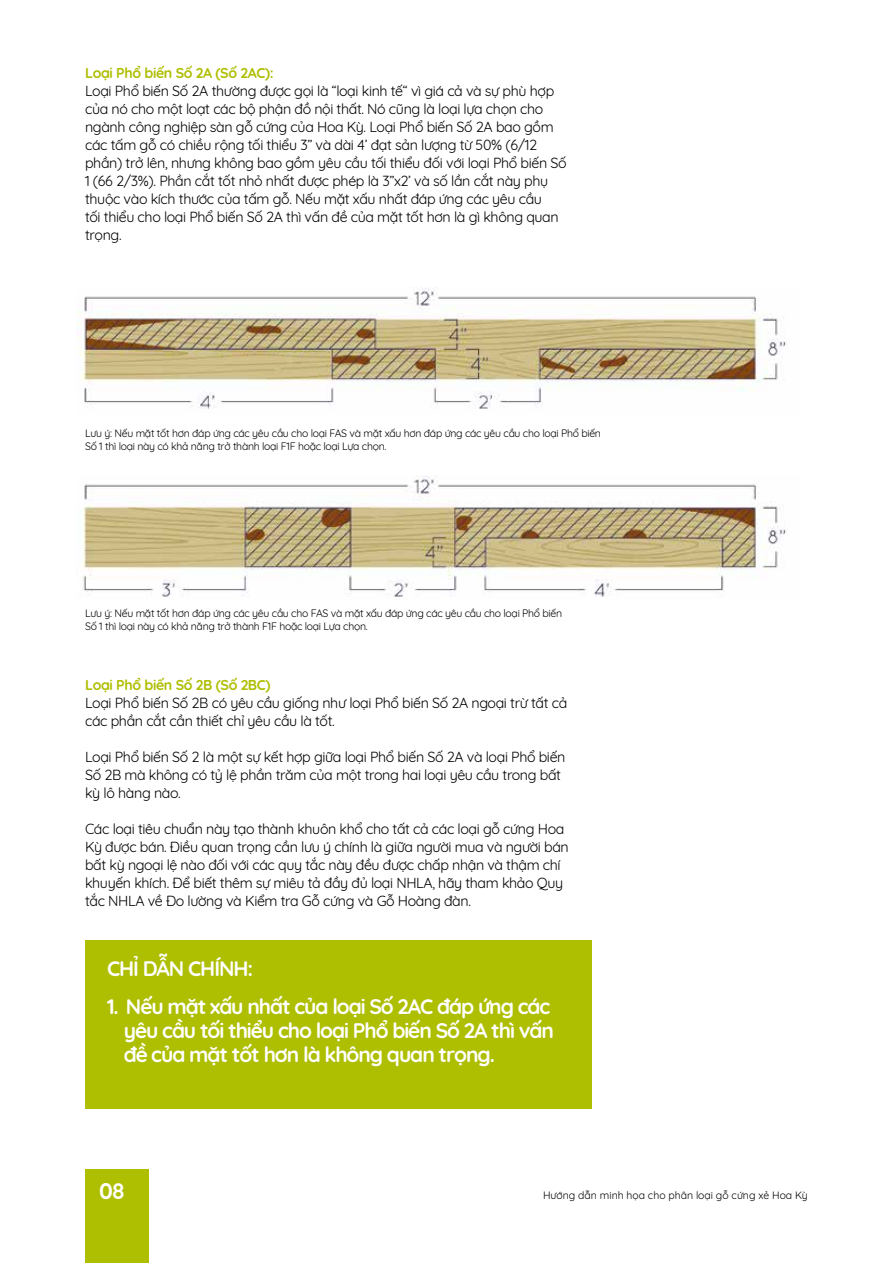
<style>
.page{position:relative;width:893px;height:1263px;background:#fff}
.page>*{position:absolute;margin:0;border:0;box-sizing:border-box;transform-origin:0 0}
.t1{font:700 22.5px "Quicksand";color:#fff}
.t2{font:700 21px/24px "Quicksand";letter-spacing:-.05em;color:#fff}
.t3{font:14.25px/18px "Quicksand";letter-spacing:-.025em;color:#000}
.t4{font:700 14.25px "Quicksand";letter-spacing:-.025em;color:#aebe00}
.t5{font:10.5px/12.6px "Quicksand";letter-spacing:-.025em;color:#000}
.t6{font:10.5px "Quicksand";color:#000}
</style>
<div class="page">
<img style="left:77px;top:287px;width:709px;height:122px">
<img style="left:82px;top:476px;width:704px;height:121px">
<div style="left:86px;top:1169px;width:63px;height:94px;background:#aebe00"></div>
<div style="left:85px;top:940px;width:507px;height:168px;background:#aebe00"></div>
<p class="t4" style="left:85px;top:61px;width:190px">Loại Phổ biến Số 2A (Số 2AC):</p>
<p class="t3" style="left:85px;top:80px;width:483px">Loại Phổ biến Số 2A thường được gọi là “loại kinh tế“ vì giá cả và sự phù hợp của nó cho một loạt các bộ phận đồ nội thất. Nó cũng là loại lựa chọn cho ngành công nghiệp sàn gỗ cứng của Hoa Kỳ. Loại Phổ biến Số 2A bao gồm các tấm gỗ có chiều rộng tối thiểu 3” và dài 4’ đạt sản lượng từ 50% (6/12 phần) trở lên, nhưng không bao gồm yêu cầu tối thiểu đối với loại Phổ biến Số 1 (66 2/3%). Phần cắt tốt nhỏ nhất được phép là 3”x2’ và số lần cắt này phụ thuộc vào kích thước của tấm gỗ. Nếu mặt xấu nhất đáp ứng các yêu cầu<br>tối thiểu cho loại Phổ biến Số 2A thì vấn đề của mặt tốt hơn là gì không quan trọng.</p>
<p class="t5" style="left:85px;top:426px;width:517px">Lưu ý: Nếu mặt tốt hơn đáp ứng các yêu cầu cho loại FAS và mặt xấu hơn đáp ứng các yêu cầu cho loại Phổ biến<br>Số 1 thì loại này có khả năng trở thành loại F1F hoặc loại Lựa chọn.</p>
<p class="t5" style="left:85px;top:606px;width:479px">Lưu ý: Nếu mặt tốt hơn đáp ứng các yêu cầu cho FAS và mặt xấu đáp ứng các yêu cầu cho loại Phổ biến<br>Số 1 thì loại này có khả năng trở thành F1F hoặc loại Lựa chọn.</p>
<p class="t4" style="left:85px;top:673px;width:187px">Loại Phổ biến Số 2B (Số 2BC)</p>
<p class="t3" style="left:85px;top:692px;width:484px">Loại Phổ biến Số 2B có yêu cầu giống như loại Phổ biến Số 2A ngoại trừ tất cả các phần cắt cần thiết chỉ yêu cầu là tốt.</p>
<p class="t3" style="left:85px;top:746px;width:482px">Loại Phổ biến Số 2 là một sự kết hợp giữa loại Phổ biến Số 2A và loại Phổ biến<br>Số 2B mà không có tỷ lệ phần trăm của một trong hai loại yêu cầu trong bất kỳ lô hàng nào.</p>
<p class="t3" style="left:85px;top:818px;width:485px">Các loại tiêu chuẩn này tạo thành khuôn khổ cho tất cả các loại gỗ cứng Hoa Kỳ được bán. Điều quan trọng cần lưu ý chính là giữa người mua và người bán bất kỳ ngoại lệ nào đối với các quy tắc này đều được chấp nhận và thậm chí khuyến khích. Để biết thêm sự miêu tả đầy đủ loại NHLA, hãy tham khảo Quy tắc NHLA về Đo lường và Kiểm tra Gỗ cứng và Gỗ Hoàng đàn.</p>
<h2 class="t2" style="left:107px;top:955px;width:148px">CHỈ DẪN CHÍNH:</h2>
<h2 class="t2" style="left:124px;top:993px;width:432px;text-indent:-17px">1. Nếu mặt xấu nhất của loại Số 2AC đáp ứng các yêu cầu tối thiểu cho loại Phổ biến Số 2A thì vấn đề của mặt tốt hơn là không quan trọng.</h2>
<h1 class="t1" style="left:99px;top:1172px;width:27px">08</h1>
<p class="t6" style="left:543px;top:1187px;width:266px">Hướng dẫn minh họa cho phân loại gỗ cứng xẻ Hoa Kỳ</p>
</div>
